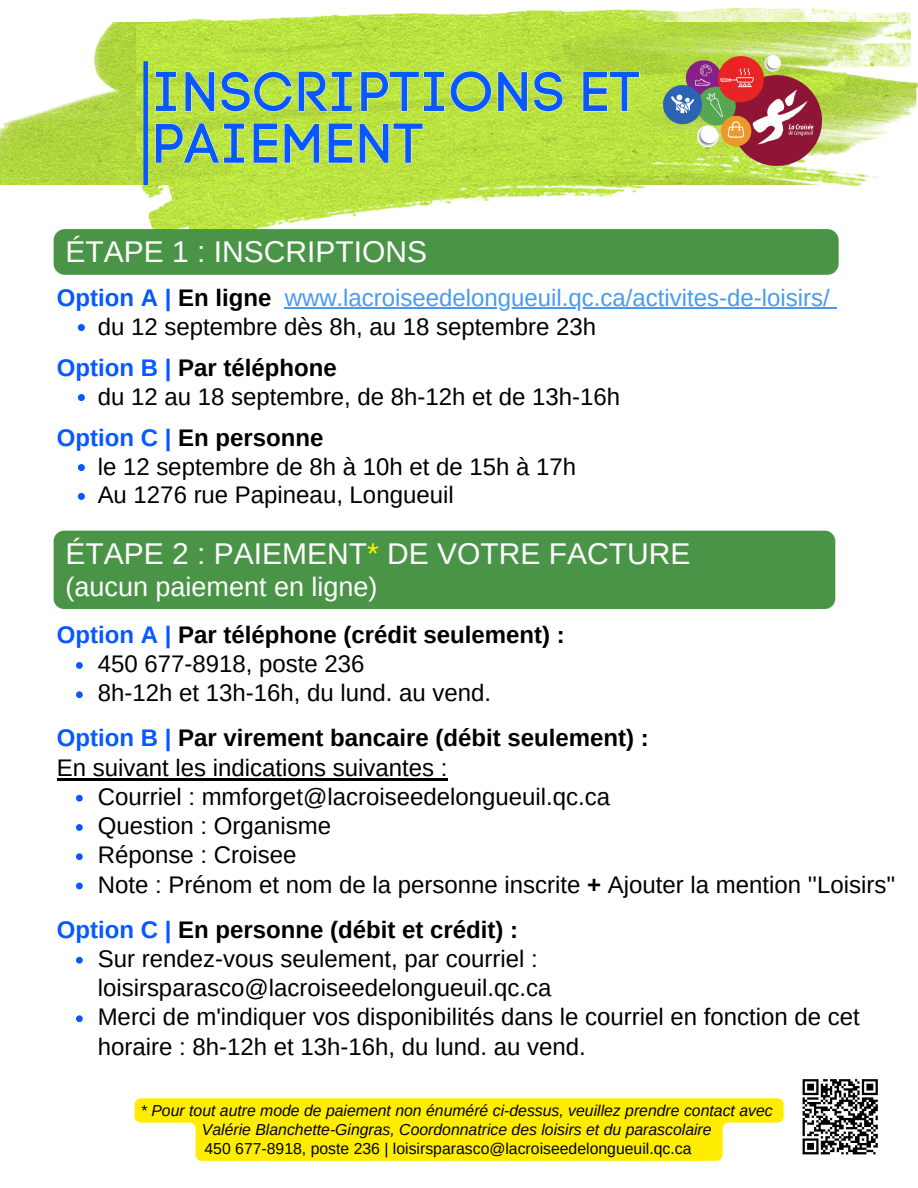
<style>
.page{position:relative;width:918px;height:1188px;background:#fff}
.page>*{position:absolute;margin:0;border:0;box-sizing:border-box;transform-origin:0 0}
.t1{font:55.5px/51.8px "Code Pro Normal LC";color:#0758ff}
.t2{font:30px "Arimo";color:#fff}
.t3{font:27px "Arimo";color:#fff}
.t4{font:24px/29.2px "Arimo";color:#000}
.t5{font:700 24px "Arimo";color:#000}
.t6{font:24px "Arimo";color:#499aef}
.t7{font:italic 15.75px "Arimo";color:#000}
.t8{font:15.75px "Arimo";color:#000}
.s1{font-weight:700;color:#0758ff}
.s2{font-weight:700;color:#000}
.s3{color:#0758ff}
.s4{color:#fff500}
.s5{font-weight:700}
</style>
<div class="page">
<img style="left:0;top:23px;width:918px;height:162px">
<img style="left:136px;top:9px;width:774px;height:226px">
<img style="left:664px;top:55px;width:157px;height:111px">
<svg style="left:155px;top:57px;width:485px;height:56px"></svg>
<svg style="left:155px;top:122px;width:269px;height:42px"></svg>
<div style="left:54px;top:229px;width:785px;height:46px;background:#4a9447;border-radius:11px"></div>
<div style="left:54px;top:531px;width:781px;height:78px;background:#4a9447;border-radius:11px"></div>
<svg style="left:76px;top:662px;width:7px;height:7px"></svg>
<svg style="left:76px;top:691px;width:7px;height:7px"></svg>
<svg style="left:76px;top:795px;width:7px;height:7px"></svg>
<svg style="left:76px;top:824px;width:7px;height:7px"></svg>
<svg style="left:76px;top:853px;width:7px;height:7px"></svg>
<svg style="left:76px;top:883px;width:7px;height:6px"></svg>
<svg style="left:76px;top:957px;width:7px;height:7px"></svg>
<svg style="left:76px;top:1015px;width:7px;height:7px"></svg>
<hr style="left:57px;top:778px;width:391px;height:2px;background:#000">
<svg style="left:78px;top:324px;width:7px;height:7px"></svg>
<svg style="left:78px;top:394px;width:7px;height:7px"></svg>
<svg style="left:78px;top:464px;width:7px;height:7px"></svg>
<svg style="left:78px;top:493px;width:7px;height:7px"></svg>
<hr style="left:285px;top:307px;width:545px;height:2px;background:#499aef">
<svg style="left:830px;top:307px;width:6px;height:2px"></svg>
<svg style="left:135px;top:1098px;width:649px;height:63px"></svg>
<div style="left:143px;top:61px;width:5px;height:124px;background:#0758ff"></div>
<svg style="left:802px;top:1079px;width:76px;height:76px"></svg>
<p class="t1" style="left:151px;top:66px;width:490px">INSCRIPTIONS ET<br>PAIEMENT</p>
<p class="t2" style="left:66px;top:235px;width:363px">ÉTAPE 1 : INSCRIPTIONS</p>
<p class="t6" style="left:57px;top:284px;width:774px"><span class="s1">Option A |</span> <span class="s2">En ligne</span> www.lacroiseedelongueuil.qc.ca/activites-de-loisirs/</p>
<p class="t4" style="left:98px;top:312px;width:500px">du 12 septembre dès 8h, au 18 septembre 23h</p>
<p class="t5" style="left:57px;top:354px;width:281px"><span class="s3">Option B |</span> Par téléphone</p>
<p class="t4" style="left:98px;top:382px;width:524px">du 12 au 18 septembre, de 8h-12h et de 13h-16h</p>
<p class="t5" style="left:57px;top:424px;width:268px"><span class="s3">Option C |</span> En personne</p>
<p class="t4" style="left:98px;top:452px;width:480px">le 12 septembre de 8h à 10h et de 15h à 17h</p>
<p class="t4" style="left:98px;top:480px;width:358px">Au 1276 rue Papineau, Longueuil</p>
<p class="t2" style="left:66px;top:537px;width:626px">ÉTAPE 2 : PAIEMENT<span class="s4">*</span> DE VOTRE FACTURE</p>
<p class="t3" style="left:66px;top:572px;width:314px">(aucun paiement en ligne)</p>
<p class="t5" style="left:57px;top:621px;width:509px"><span class="s3">Option A |</span> Par téléphone (crédit seulement) :</p>
<p class="t4" style="left:98px;top:649px;width:268px">450 677-8918, poste 236</p>
<p class="t4" style="left:98px;top:679px;width:395px">8h-12h et 13h-16h, du lund. au vend.</p>
<p class="t5" style="left:57px;top:725px;width:594px"><span class="s3">Option B |</span> Par virement bancaire (débit seulement) :</p>
<p class="t4" style="left:57px;top:753px;width:392px">En suivant les indications suivantes :</p>
<p class="t4" style="left:98px;top:782px;width:514px">Courriel : mmforget@lacroiseedelongueuil.qc.ca</p>
<p class="t4" style="left:98px;top:811px;width:235px">Question : Organisme</p>
<p class="t4" style="left:98px;top:841px;width:200px">Réponse : Croisee</p>
<p class="t4" style="left:98px;top:870px;width:799px">Note : Prénom et nom de la personne inscrite <span class="s5">+</span> Ajouter la mention ''Loisirs''</p>
<p class="t5" style="left:57px;top:916px;width:463px"><span class="s3">Option C |</span> En personne (débit et crédit) :</p>
<p class="t4" style="left:98px;top:944px;width:455px">Sur rendez-vous seulement, par courriel : loisirsparasco@lacroiseedelongueuil.qc.ca</p>
<p class="t4" style="left:98px;top:1003px;width:764px">Merci de m'indiquer vos disponibilités dans le courriel en fonction de cet horaire : 8h-12h et 13h-16h, du lund. au vend.</p>
<p class="t7" style="left:141px;top:1102px;width:633px">* Pour tout autre mode de paiement non énuméré ci-dessus, veuillez prendre contact avec</p>
<p class="t7" style="left:202px;top:1121px;width:511px">Valérie Blanchette-Gingras, Coordonnatrice des loisirs et du parascolaire</p>
<p class="t8" style="left:205px;top:1140px;width:488px">450 677-8918, poste 236 | loisirsparasco@lacroiseedelongueuil.qc.ca</p>
</div>
